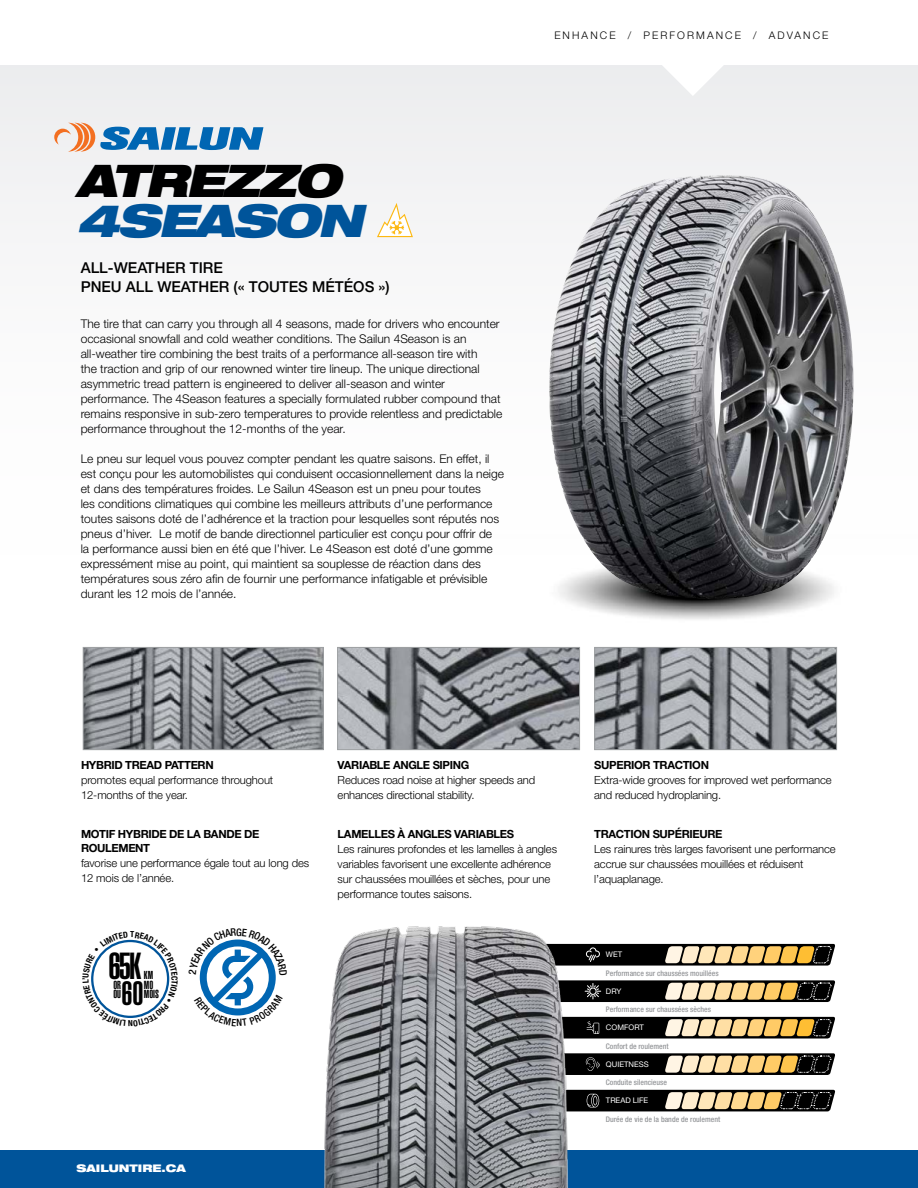
<style>
.page{position:relative;width:918px;height:1188px;background:#fff}
.page>*{position:absolute;margin:0;border:0;box-sizing:border-box;transform-origin:0 0}
.t1{font:italic 900 expanded 45px "Helvetica Neue LT Std";letter-spacing:-.05em;color:#000}
.t2{font:italic 900 expanded 45px "Helvetica Neue LT Std";letter-spacing:-.05em;color:#00549a}
.t3{font:37.05px "Helvetica LT Std Ultra Comp";color:#000}
.t4{font:33.15px "Helvetica LT Std Ultra Comp";color:#000}
.t5{font:500 15px/19.5px "Helvetica Neue LT Std";color:#000}
.t6{font:300 12px/15px "Helvetica Neue LT Std";color:#000}
.t7{font:11.55px/9.1px "Helvetica LT Std Ultra Comp";color:#000}
.t8{font:11.4px "Helvetica LT Std Ultra Comp";color:#000}
.t9{font:300 11.25px/15px "Helvetica Neue LT Std";letter-spacing:-.01em;color:#000}
.t10{font:700 11.25px/13.5px "Helvetica Neue LT Std";letter-spacing:-.03em;color:#000}
.t11{font:300 10.5px "Helvetica Neue LT Std";letter-spacing:.2em;color:#000}
.t12{font:900 expanded 10.5px "Helvetica Neue LT Std";color:#fff}
.t13{font:500 condensed 7.65px "Helvetica Neue LT Std";color:#939598}
.t14{font:7.65px "Helvetica Neue LT Std";color:#fff}
</style>
<div class="page">
<div style="left:0;top:65px;width:918px;height:520px;background:#f8f8f9"></div>
<div style="left:0;top:1150px;width:918px;height:38px;background:#00549a"></div>
<svg style="left:661px;top:65px;width:64px;height:31px"></svg>
<img style="left:565px;top:534px;width:269px;height:86px">
<img style="left:549px;top:175px;width:256px;height:424px">
<svg style="left:377px;top:203px;width:36px;height:34px"></svg>
<img style="left:85px;top:649px;width:237px;height:99px">
<div style="left:83px;top:647px;width:241px;height:103px;border:1px solid #9ea1a3"></div>
<img style="left:339px;top:649px;width:239px;height:99px">
<div style="left:337px;top:647px;width:243px;height:103px;border:1px solid #9ea1a3"></div>
<img style="left:596px;top:649px;width:239px;height:99px">
<div style="left:594px;top:647px;width:243px;height:103px;border:1px solid #9ea1a3"></div>
<svg style="left:602px;top:944px;width:233px;height:22px;background:#736444"></svg>
<svg style="left:602px;top:980px;width:233px;height:22px;background:#695c43"></svg>
<svg style="left:602px;top:1017px;width:233px;height:22px;background:#746445"></svg>
<svg style="left:602px;top:1053px;width:233px;height:22px;background:#685b43"></svg>
<svg style="left:602px;top:1090px;width:234px;height:21px;background:#5f5440"></svg>
<img style="left:324px;top:926px;width:278px;height:262px">
<svg style="left:54px;top:123px;width:209px;height:29px"></svg>
<svg style="left:91px;top:939px;width:79px;height:79px"></svg>
<svg style="left:199px;top:939px;width:77px;height:77px"></svg>
<h1 class="t1" style="left:76px;top:151px;width:266px">ATREZZO</h1>
<h1 class="t2" style="left:76px;top:192px;width:289px">4SEASON</h1>
<p class="t5" style="left:81px;top:258px;width:311px">ALL-WEATHER TIRE<br>PNEU ALL WEATHER (« TOUTES MÉTÉOS »)</p>
<p class="t6" style="left:81px;top:316px;width:423px">The tire that can carry you through all 4 seasons, made for drivers who encounter occasional snowfall and cold weather conditions. The Sailun 4Season is an all-weather tire combining the best traits of a performance all-season tire with<br>the traction and grip of our renowned winter tire lineup. The unique directional asymmetric tread pattern is engineered to deliver all-season and winter performance. The 4Season features a specially formulated rubber compound that remains responsive in sub-zero temperatures to provide relentless and predictable performance throughout the 12-months of the year.</p>
<p class="t6" style="left:81px;top:451px;width:425px">Le pneu sur lequel vous pouvez compter pendant les quatre saisons. En effet, il est conçu pour les automobilistes qui conduisent occasionnellement dans la neige et dans des températures froides. Le Sailun 4Season est un pneu pour toutes<br>les conditions climatiques qui combine les meilleurs attributs d’une performance toutes saisons doté de l’adhérence et la traction pour lesquelles sont réputés nos pneus d’hiver. Le motif de bande directionnel particulier est conçu pour offrir de<br>la performance aussi bien en été que l’hiver. Le 4Season est doté d’une gomme expressément mise au point, qui maintient sa souplesse de réaction dans des températures sous zéro afin de fournir une performance infatigable et prévisible durant les 12 mois de l’année.</p>
<p class="t11" style="left:554px;top:29px;width:62px">Enhance</p>
<p class="t11" style="left:628px;top:29px;width:114px">/ Performance</p>
<p class="t11" style="left:753px;top:29px;width:76px">/ Advance</p>
<p class="t10" style="left:81px;top:758px;width:134px">HYBRID TREAD PATTERN</p>
<p class="t9" style="left:81px;top:772px;width:194px">promotes equal performance throughout<br>12-months of the year.</p>
<p class="t10" style="left:81px;top:827px;width:180px">MOTIF HYBRIDE DE LA BANDE DE<br>ROULEMENT</p>
<p class="t9" style="left:81px;top:855px;width:230px">favorise une performance égale tout au long des<br>12 mois de l’année.</p>
<h2 class="t3" style="left:108px;top:945px;width:35px">65K</h2>
<h3 class="t4" style="left:121px;top:974px;width:24px">60</h3>
<p class="t8" style="left:144px;top:968px;width:11px">KM</p>
<p class="t7" style="left:113px;top:981px;width:9px">0R<br>OU</p>
<p class="t7" style="left:144px;top:981px;width:17px">MO<br>MOIS</p>
<p class="t10" style="left:338px;top:758px;width:133px">VARIABLE ANGLE SIPING</p>
<p class="t9" style="left:338px;top:772px;width:199px">Reduces road noise at higher speeds and enhances directional stability.</p>
<p class="t10" style="left:338px;top:827px;width:178px">LAMELLES À ANGLES VARIABLES</p>
<p class="t9" style="left:338px;top:841px;width:221px">Les rainures profondes et les lamelles à angles variables favorisent une excellente adhérence sur chaussées mouillées et sèches, pour une performance toutes saisons.</p>
<p class="t12" style="left:76px;top:1161px;width:111px">SAILUNTIRE.CA</p>
<p class="t10" style="left:594px;top:758px;width:116px">SUPERIOR TRACTION</p>
<p class="t9" style="left:594px;top:772px;width:239px">Extra-wide grooves for improved wet performance and reduced hydroplaning.</p>
<p class="t10" style="left:594px;top:827px;width:130px">TRACTION SUPÉRIEURE</p>
<p class="t9" style="left:594px;top:841px;width:243px">Les rainures très larges favorisent une performance accrue sur chaussées mouillées et réduisent l’aquaplanage.</p>
<p class="t14" style="left:606px;top:950px;width:18px">WET</p>
<p class="t13" style="left:606px;top:969px;width:114px">Performance sur chaussées mouillées</p>
<p class="t14" style="left:606px;top:987px;width:17px">DRY</p>
<p class="t13" style="left:606px;top:1005px;width:107px">Performance sur chaussées sèches</p>
<p class="t14" style="left:606px;top:1023px;width:39px">COMFORT</p>
<p class="t13" style="left:606px;top:1042px;width:64px">Confort de roulement</p>
<p class="t14" style="left:606px;top:1060px;width:44px">QUIETNESS</p>
<p class="t13" style="left:606px;top:1078px;width:63px">Conduite silencieuse</p>
<p class="t14" style="left:606px;top:1096px;width:44px">TREAD LIFE</p>
<p class="t13" style="left:606px;top:1115px;width:116px">Durée de vie de la bande de roulement</p>
</div>
